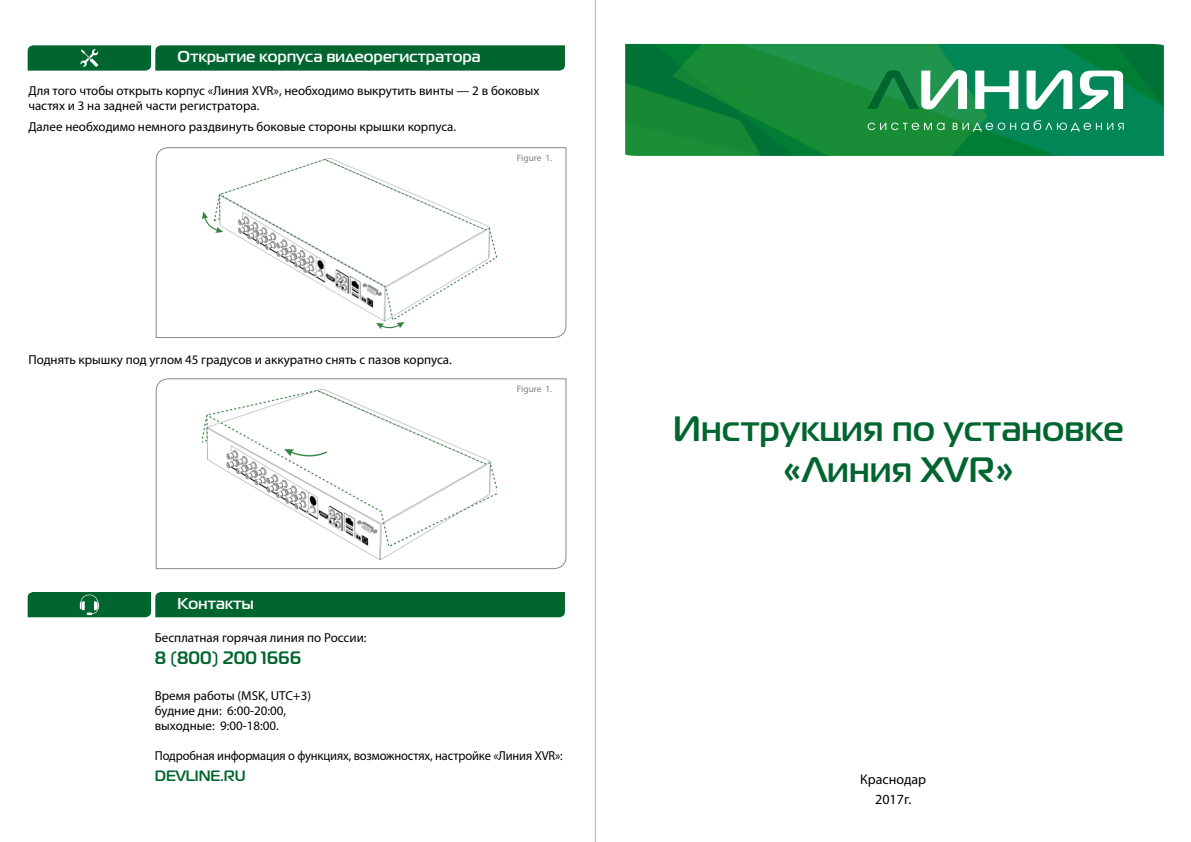
<style>
.page{position:relative;width:1191px;height:842px;background:#fff}
.page>*{position:absolute;margin:0;border:0;box-sizing:border-box;transform-origin:0 0}
.t1{font:700 35.2px "Magistral C";letter-spacing:.02em;color:#00652e}
.t2{font:700 18px "Magistral C";color:#00652e}
.t3{font:700 15.7px "Magistral C";letter-spacing:.02em;color:#fff}
.t4{font:700 15px "Magistral C";color:#00652e}
.t5{font:14px "Myriad Pro";color:#000}
.t6{font:13px/15px "Myriad Pro";color:#000}
.t7{font:13px "Myriad Pro";color:#000;scale:.96 1}
.t8{font:9.4px "Myriad Pro";color:#7e8083}
</style>
<div class="page">
<hr style="left:595px;top:0;width:1px;height:842px;background:#b4b6b8">
<img style="left:625px;top:44px;width:538px;height:112px">
<svg style="left:867px;top:123px;width:77px;height:7px"></svg>
<svg style="left:952px;top:120px;width:171px;height:12px;background:#2b9a6b"></svg>
<svg style="left:867px;top:70px;width:256px;height:39px"></svg>
<div style="left:28px;top:592px;width:537px;height:25px;background:#00652e"></div>
<svg style="left:28px;top:45px;width:537px;height:26px;background:#0b6c37"></svg>
<svg style="left:156px;top:147px;width:410px;height:191px"></svg>
<img style="left:202px;top:158px;width:294px;height:170px">
<svg style="left:156px;top:378px;width:410px;height:191px"></svg>
<img style="left:202px;top:389px;width:294px;height:170px">
<p class="t3" style="left:177px;top:48px;width:305px">Открытие корпуса видеорегистратора</p>
<p class="t6" style="left:28px;top:83px;width:512px">Для того чтобы открыть корпус «Линия XVR», необходимо выкрутить винты — 2 в боковых частях и 3 на задней части регистратора.</p>
<p class="t6" style="left:28px;top:118px;width:429px">Далее необходимо немного раздвинуть боковые стороны крышки корпуса.</p>
<p class="t8" style="left:517px;top:152px;width:37px">Figure 1.</p>
<p class="t6" style="left:28px;top:352px;width:425px">Поднять крышку под углом 45 градусов и аккуратно снять с пазов корпуса.</p>
<p class="t8" style="left:517px;top:383px;width:37px">Figure 1.</p>
<p class="t3" style="left:177px;top:594px;width:78px">Контакты</p>
<p class="t6" style="left:155px;top:630px;width:213px">Бесплатная горячая линия по России:</p>
<p class="t2" style="left:155px;top:647px;width:148px">8 (800) 200 1666</p>
<p class="t6" style="left:155px;top:688px;width:158px">Время работы (MSK, UTC+3)</p>
<p class="t6" style="left:155px;top:703px;width:133px">будние дни: 6:00-20:00,</p>
<p class="t6" style="left:155px;top:718px;width:126px">выходные: 9:00-18:00.</p>
<p class="t7" style="left:155px;top:748px;width:426px">Подробная информация о функциях, возможностях, настройке «Линия ХVR»:</p>
<p class="t4" style="left:155px;top:767px;width:93px">DEVLINE.RU</p>
<p class="t1" style="left:673px;top:408px;width:452px">Инструкция по установке</p>
<p class="t1" style="left:783px;top:448px;width:233px">«Линия XVR»</p>
<p class="t5" style="left:860px;top:770px;width:67px">Краснодар</p>
<p class="t5" style="left:875px;top:791px;width:37px">2017г.</p>
</div>
